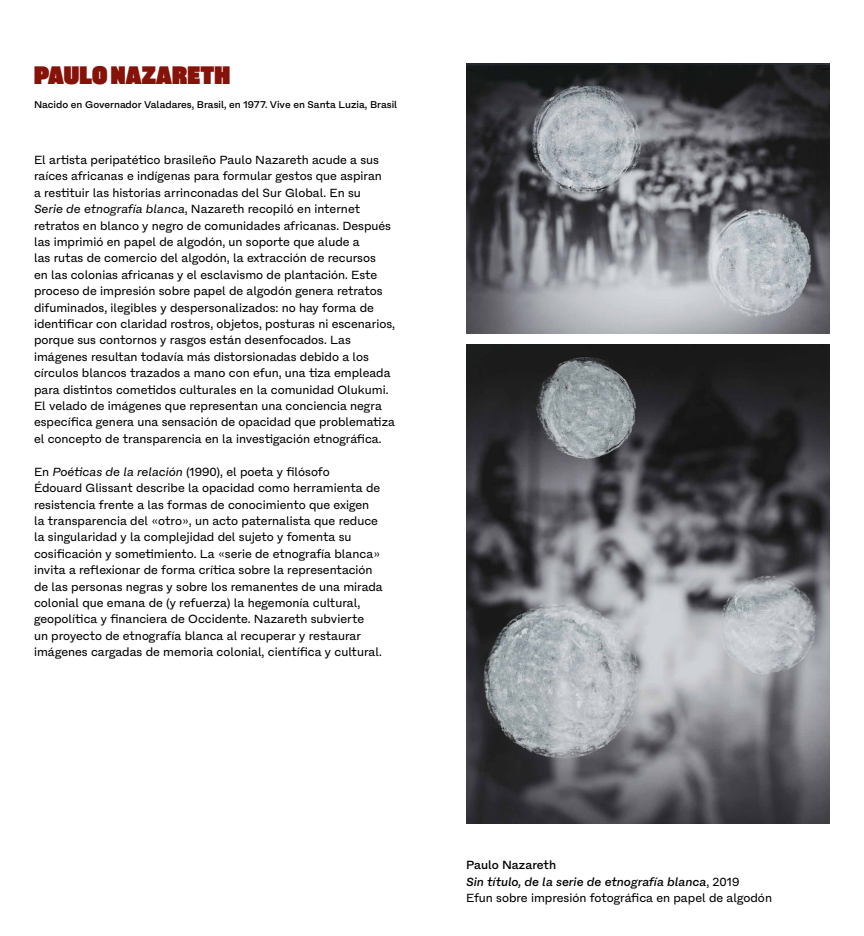
<style>
.page{position:relative;width:864px;height:936px;background:#fff}
.page>*{position:absolute;margin:0;border:0;box-sizing:border-box;transform-origin:0 0}
.t1{font:25.2px "Akkordeon Fourteen";letter-spacing:.01em;color:#861309}
.t2{font:12px/16.4px "Fracktif";color:#000}
.t3{font:500 10px "Fracktif";color:#000}
.s1{font-style:italic}
.s2{font-weight:500}
.s3{font-weight:500;font-style:italic}
</style>
<div class="page">
<img style="left:466px;top:345px;width:364px;height:478px">
<img style="left:466px;top:64px;width:364px;height:270px">
<h1 class="t1" style="left:34px;top:61px;width:198px">PAULO NAZARETH</h1>
<p class="t3" style="left:34px;top:99px;width:365px">Nacido en Governador Valadares, Brasil, en 1977. Vive en Santa Luzia, Brasil</p>
<p class="t2" style="left:34px;top:152px;width:363px">El artista peripatético brasileño Paulo Nazareth acude a sus raíces africanas e indígenas para formular gestos que aspiran<br>a restituir las historias arrinconadas del Sur Global. En su<br><span class="s1">Serie de etnografía blanca</span>, Nazareth recopiló en internet retratos en blanco y negro de comunidades africanas. Después las imprimió en papel de algodón, un soporte que alude a<br>las rutas de comercio del algodón, la extracción de recursos<br>en las colonias africanas y el esclavismo de plantación. Este proceso de impresión sobre papel de algodón genera retratos difuminados, ilegibles y despersonalizados: no hay forma de identificar con claridad rostros, objetos, posturas ni escenarios, porque sus contornos y rasgos están desenfocados. Las imágenes resultan todavía más distorsionadas debido a los círculos blancos trazados a mano con efun, una tiza empleada para distintos cometidos culturales en la comunidad Olukumi.<br>El velado de imágenes que representan una conciencia negra específica genera una sensación de opacidad que problematiza el concepto de transparencia en la investigación etnográfica.</p>
<p class="t2" style="left:34px;top:463px;width:350px">En <span class="s1">Poéticas de la relación</span> (1990), el poeta y filósofo<br>Édouard Glissant describe la opacidad como herramienta de resistencia frente a las formas de conocimiento que exigen<br>la transparencia del «otro», un acto paternalista que reduce la singularidad y la complejidad del sujeto y fomenta su cosificación y sometimiento. La «serie de etnografía blanca» invita a reflexionar de forma crítica sobre la representación de las personas negras y sobre los remanentes de una mirada colonial que emana de (y refuerza) la hegemonía cultural, geopolítica y financiera de Occidente. Nazareth subvierte<br>un proyecto de etnografía blanca al recuperar y restaurar imágenes cargadas de memoria colonial, científica y cultural.</p>
<p class="t2" style="left:466px;top:857px;width:308px"><span class="s2">Paulo Nazareth<br></span><span class="s3">Sin título, de la serie de etnografía blanca</span>, 2019<br>Efun sobre impresión fotográfica en papel de algodón</p>
</div>
